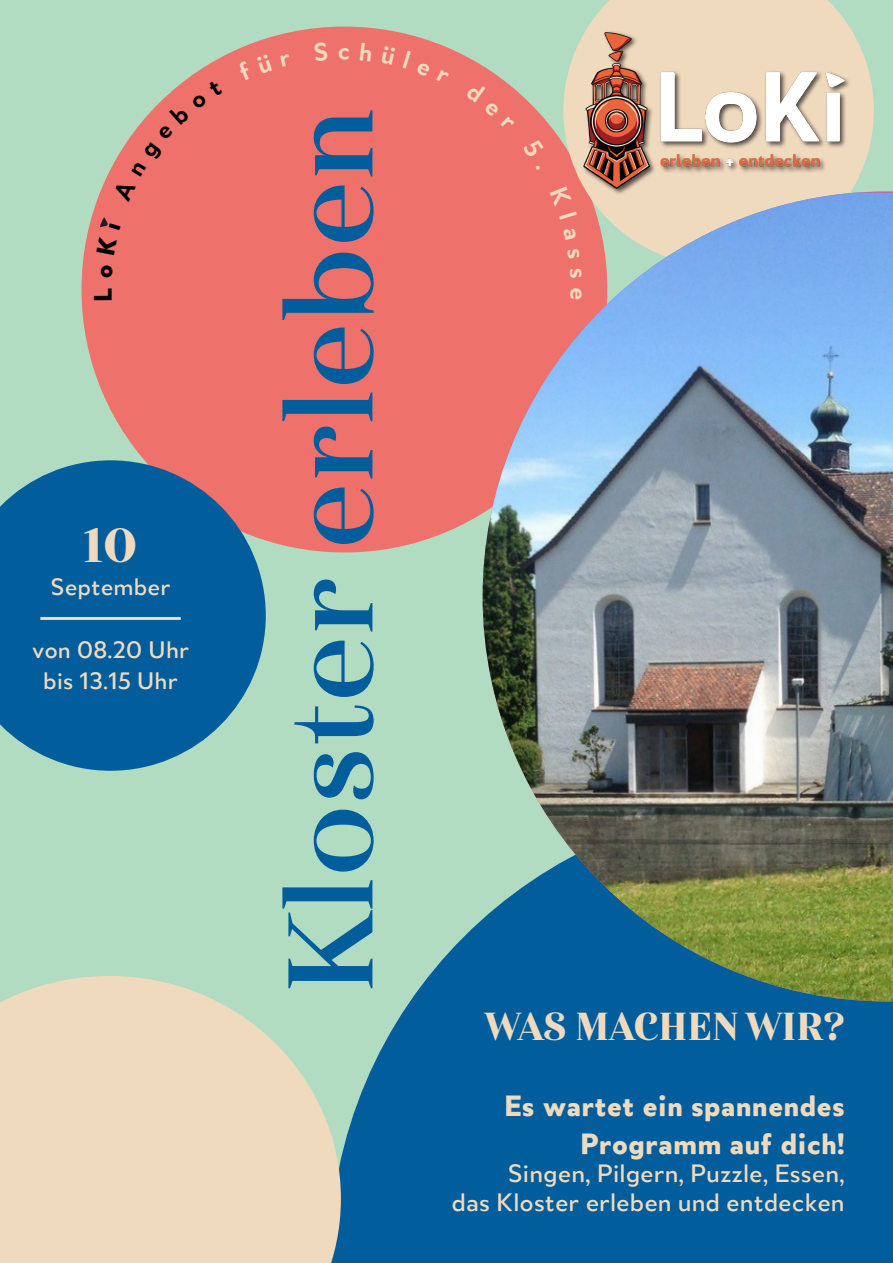
<style>
.page{position:relative;width:893px;height:1263px;background:#b1dcc2}
.page>*{position:absolute;margin:0;border:0;box-sizing:border-box;transform-origin:0 0}
.Serif__Medium__161_P{font:120px "Haboro Nor Med";color:#015d9c}
.Serif__Black__32_Pt{font:48px "Haboro Nor Bla";color:#f0dabe}
.Sans_Serif__Bold__15{font:39px "Haboro Con Bla";color:#f0dabe}
.Sans_Serif__Bold__15-2{font:900 31.5px "Merel";color:#f0dabe}
.Sans_Serif__Bold__15-3{font:500 27px/28.5px "Merel";color:#f0dabe;text-align:right}
.t1{font:900 27px "Merel";color:#000002}
.Sans_Serif__Medium{font:500 25.5px "Merel";color:#f0dabe}
</style>
<div class="page">
<svg style="left:341px;top:919px;width:552px;height:344px;background:#0f679f"></svg>
<div style="left:81px;top:27px;width:526px;height:525px;background:#ee716c;border-radius:50%"></div>
<svg style="left:0;top:460px;width:266px;height:311px;fill:#015d9c"></svg>
<svg style="left:563px;top:0;width:311px;height:190px;fill:#f0dabe"></svg>
<div style="left:582px;top:30px;width:270px;height:166px;background:#231f20;opacity:.75"></div>
<img style="left:583px;top:32px;width:261px;height:157px">
<svg style="left:0;top:976px;width:341px;height:287px;background:#e7d9be"></svg>
<hr style="left:40px;top:617px;width:141px;height:3px;background:#f0dabe">
<img style="left:483px;top:193px;width:410px;height:808px">
<svg style="left:100px;top:217px;width:8px;height:11px"></svg>
<svg style="left:112px;top:80px;width:74px;height:86px"></svg>
<svg style="left:550px;top:186px;width:27px;height:34px"></svg>
<svg style="left:563px;top:227px;width:13px;height:13px"></svg>
<svg style="left:567px;top:249px;width:13px;height:10px"></svg>
<svg style="left:570px;top:269px;width:12px;height:9px"></svg>
<svg style="left:570px;top:288px;width:12px;height:12px"></svg>
<p class="t1" style="left:80px;top:302px;width:16px;rotate:-90deg">L</p>
<p class="Serif__Black__32_Pt" style="left:84px;top:513px;width:55px">10</p>
<p class="Sans_Serif__Medium" style="left:50px;top:567px;width:122px">September</p>
<p class="Sans_Serif__Medium" style="left:32px;top:630px;width:159px">von 08.20 Uhr</p>
<p class="Sans_Serif__Medium" style="left:43px;top:661px;width:136px">bis 13.15 Uhr</p>
<p class="Serif__Medium__161_P" style="left:252px;top:995px;width:889px;rotate:-90deg">Kloster erleben</p>
<p class="Sans_Serif__Bold__15" style="left:485px;top:1001px;width:362px">WAS MACHEN WIR?</p>
<p class="Sans_Serif__Bold__15-2" style="left:504px;top:1079px;width:342px">Es wartet ein spannendes</p>
<p class="Sans_Serif__Bold__15-2" style="left:580px;top:1117px;width:266px">Programm auf dich!</p>
<p class="Sans_Serif__Bold__15-3" style="left:452px;top:1157px;width:395px">Singen, Pilgern, Puzzle, Essen,<br>das Kloster erleben und entdecken</p>
</div>
